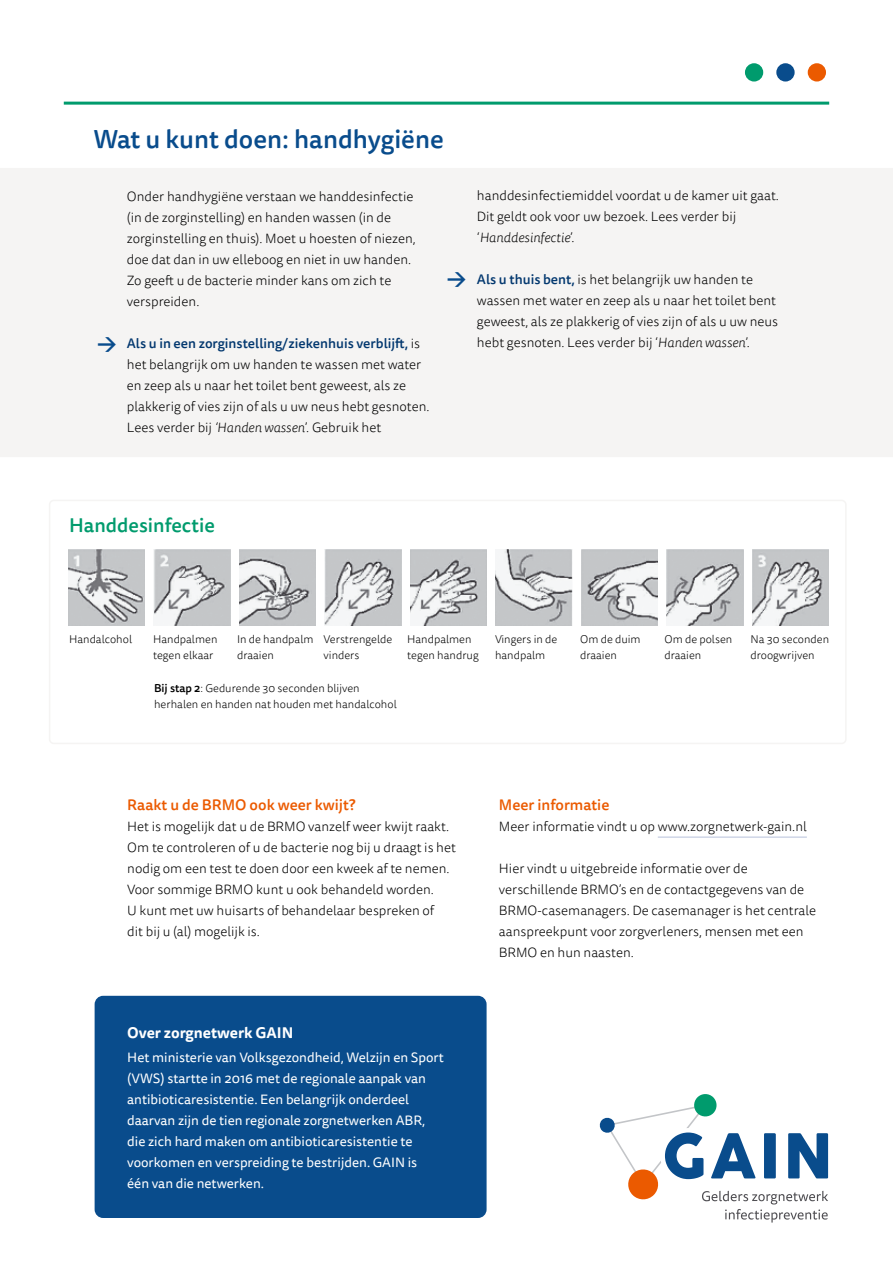
<style>
.page{position:relative;width:893px;height:1263px;background:#fff}
.page>*{position:absolute;margin:0;border:0;box-sizing:border-box;transform-origin:0 0}
.t1{font:500 25.5px "Tisa Sans Pro";color:#094c8c}
.t2{font:500 19.5px "Tisa Sans Pro";color:#009b6d}
.t3{font:700 19.2px "DIN";color:#094c8c}
.t4{font:500 15px "Tisa Sans Pro";color:#eb5a00}
.t5{font:700 15px "Tisa Sans Pro";color:#fff}
.t6{font:300 13.5px/21px "Tisa Sans Pro";color:#000}
.t7{font:13.5px/21px "Tisa Sans Pro";color:#fff}
.t8{font:300 11.25px/16.5px "Tisa Sans Pro";color:#000}
.s1{font-weight:500;color:#03386f}
.s2{font-style:italic}
.s3{font-weight:500}
</style>
<div class="page">
<div style="left:0;top:168px;width:893px;height:289px;background:#f5f4f3"></div>
<hr style="left:658px;top:837px;width:149px;height:1px;background:#b6c0db">
<hr style="left:64px;top:102px;width:765px;height:3px;background:#009b6d">
<div style="left:808px;top:63px;width:18px;height:19px;background:#eb5a00;border-radius:50%"></div>
<div style="left:776px;top:63px;width:19px;height:19px;background:#094c8c;border-radius:50%"></div>
<div style="left:745px;top:63px;width:18px;height:19px;background:#009b6d;border-radius:50%"></div>
<div style="left:49px;top:500px;width:798px;height:244px;border:2px solid #f5f4f3;border-radius:4px"></div>
<svg style="left:599px;top:1094px;width:229px;height:128px"></svg>
<div style="left:95px;top:996px;width:392px;height:222px;background:#094c8c;border-radius:9px"></div>
<img style="left:68px;top:549px;width:77px;height:76px">
<img style="left:154px;top:549px;width:76px;height:76px">
<img style="left:239px;top:549px;width:77px;height:76px">
<img style="left:325px;top:549px;width:76px;height:76px">
<img style="left:410px;top:549px;width:77px;height:76px">
<img style="left:496px;top:549px;width:76px;height:76px">
<img style="left:581px;top:549px;width:77px;height:76px">
<img style="left:666px;top:549px;width:77px;height:76px">
<img style="left:752px;top:549px;width:77px;height:76px">
<h1 class="t1" style="left:94px;top:122px;width:352px">Wat u kunt doen: handhygiëne</h1>
<p class="t6" style="left:127px;top:186px;width:290px">Onder handhygiëne verstaan we handdesinfectie (in de zorginstelling) en handen wassen (in de zorginstelling en thuis). Moet u hoesten of niezen, doe dat dan in uw elleboog en niet in uw handen.<br>Zo geeft u de bacterie minder kans om zich te verspreiden.</p>
<p class="t6" style="left:127px;top:333px;width:304px"><span class="s1">Als u in een zorginstelling/ziekenhuis verblijft,</span> is het belangrijk om uw handen te wassen met water en zeep als u naar het toilet bent geweest, als ze plakkerig of vies zijn of als u uw neus hebt gesnoten.<br>Lees verder bij <span class="s2">‘Handen wassen</span>’. Gebruik het</p>
<h3 class="t3" style="left:447px;top:265px;width:21px">&gt;</h3>
<h3 class="t3" style="left:97px;top:330px;width:21px">&gt;</h3>
<p class="t6" style="left:477px;top:185px;width:303px">handdesinfectiemiddel voordat u de kamer uit gaat.<br>Dit geldt ook voor uw bezoek. Lees verder bij ‘<span class="s2">Handdesinfectie</span>’.</p>
<p class="t6" style="left:477px;top:269px;width:303px"><span class="s1">Als u thuis bent,</span> is het belangrijk uw handen te wassen met water en zeep als u naar het toilet bent geweest, als ze plakkerig of vies zijn of als u uw neus hebt gesnoten. Lees verder bij ‘<span class="s2">Handen wassen</span>’.</p>
<h2 class="t2" style="left:69px;top:511px;width:147px">Handdesinfectie</h2>
<p class="t8" style="left:69px;top:631px;width:65px">Handalcohol</p>
<p class="t8" style="left:153px;top:631px;width:66px">Handpalmen tegen elkaar</p>
<p class="t8" style="left:237px;top:631px;width:78px">In de handpalm draaien</p>
<p class="t8" style="left:324px;top:631px;width:70px">Verstrengelde vinders</p>
<p class="t8" style="left:407px;top:631px;width:73px">Handpalmen tegen handrug</p>
<p class="t8" style="left:495px;top:631px;width:64px">Vingers in de handpalm</p>
<p class="t8" style="left:580px;top:631px;width:62px">Om de duim draaien</p>
<p class="t8" style="left:664px;top:631px;width:69px">Om de polsen draaien</p>
<p class="t8" style="left:750px;top:631px;width:80px">Na 30 seconden droogwrijven</p>
<p class="t8" style="left:154px;top:680px;width:244px"><span class="s3">Bij stap 2</span>: Gedurende 30 seconden blijven herhalen en handen nat houden met handalcohol</p>
<p class="t4" style="left:127px;top:794px;width:230px">Raakt u de BRMO ook weer kwijt?</p>
<p class="t6" style="left:127px;top:816px;width:330px">Het is mogelijk dat u de BRMO vanzelf weer kwijt raakt.<br>Om te controleren of u de bacterie nog bij u draagt is het nodig om een test te doen door een kweek af te nemen.<br>Voor sommige BRMO kunt u ook behandeld worden.<br>U kunt met uw huisarts of behandelaar bespreken of<br>dit bij u (al) mogelijk is.</p>
<p class="t5" style="left:127px;top:1022px;width:168px">Over zorgnetwerk GAIN</p>
<p class="t7" style="left:127px;top:1047px;width:318px">Het ministerie van Volksgezondheid, Welzijn en Sport (VWS) startte in 2016 met de regionale aanpak van antibioticaresistentie. Een belangrijk onderdeel daarvan zijn de tien regionale zorgnetwerken ABR, die zich hard maken om antibioticaresistentie te voorkomen en verspreiding te bestrijden. GAIN is<br>één van die netwerken.</p>
<p class="t4" style="left:499px;top:794px;width:112px">Meer informatie</p>
<p class="t6" style="left:499px;top:816px;width:309px">Meer informatie vindt u op www.zorgnetwerk-gain.nl</p>
<p class="t6" style="left:499px;top:858px;width:319px">Hier vindt u uitgebreide informatie over de verschillende BRMO’s en de contactgegevens van de BRMO-casemanagers. De casemanager is het centrale aanspreekpunt voor zorgverleners, mensen met een BRMO en hun naasten.</p>
</div>
